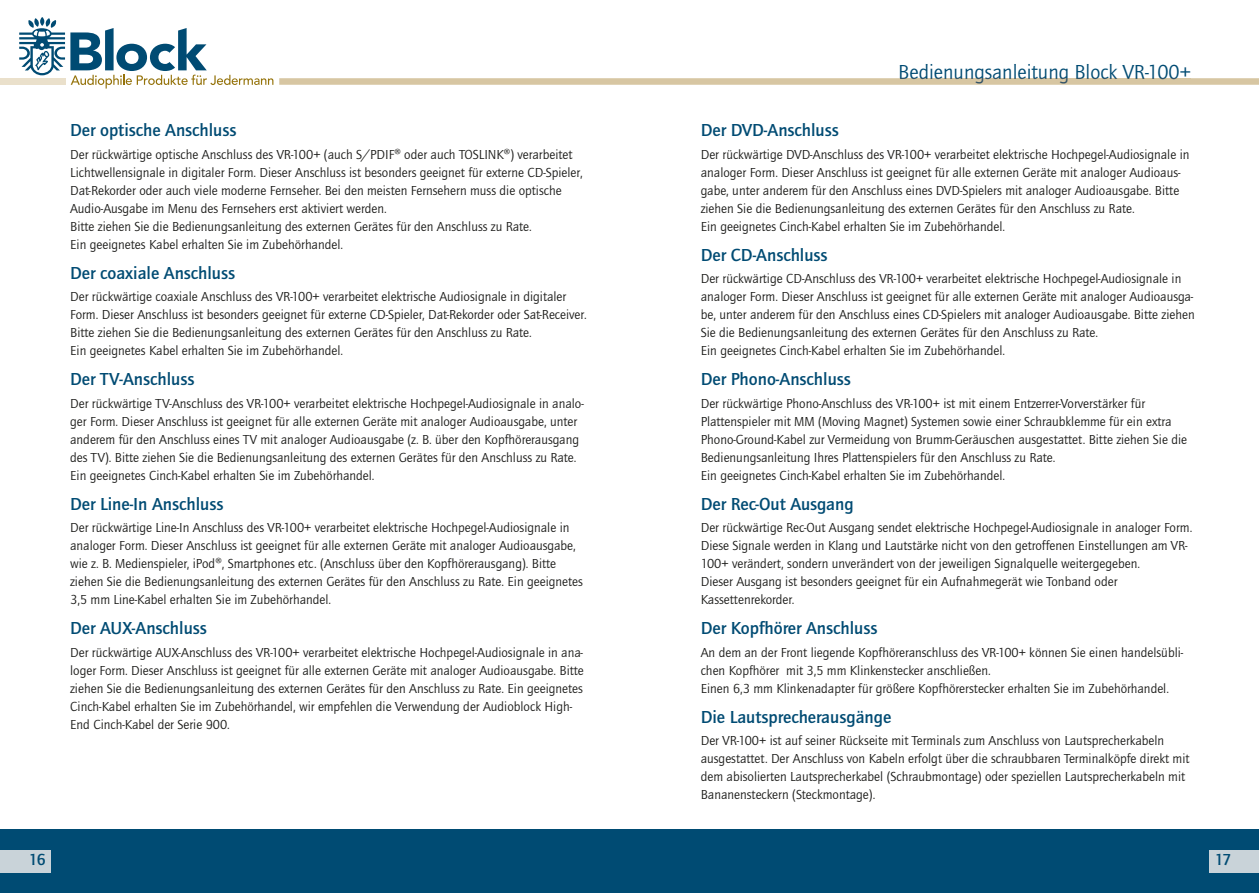
<style>
.page{position:relative;width:1259px;height:893px;background:#fff}
.page>*{position:absolute;margin:0;border:0;box-sizing:border-box;transform-origin:0 0}
.t1{font:21px "Quay Sans ITC Std";color:#004b73}
.t2{font:500 19.5px "Quay Sans ITC Std";color:#004b73}
.t3{font:500 18px "Quay Sans ITC Std";color:#004b73}
.t4{font:500 16.5px "Quay Sans ITC Std";color:#004b73}
.t5{font:13.5px/18px "Quay Sans ITC Std";color:#1d1d1b}
</style>
<div class="page">
<div style="left:0;top:829px;width:1259px;height:64px;background:#004b73"></div>
<svg style="left:19px;top:17px;width:254px;height:72px"></svg>
<div style="left:0;top:78px;width:65px;height:7px;background:#eae0cb"></div>
<div style="left:0;top:850px;width:50px;height:23px;background:#c9d3d9"></div>
<svg style="left:279px;top:78px;width:980px;height:7px;background:#d9caa8"></svg>
<div style="left:900px;top:78px;width:290px;height:6px;background:#d7c6a2"></div>
<div style="left:1209px;top:850px;width:50px;height:23px;background:#c9d3d9"></div>
<h3 class="t3" style="left:70px;top:120px;width:168px">Der optische Anschluss</h3>
<p class="t5" style="left:70px;top:145px;width:514px">Der rückwärtige optische Anschluss des VR-100+ (auch S/PDIF® oder auch TOSLINK®) verarbeitet Lichtwellensignale in digitaler Form. Dieser Anschluss ist besonders geeignet für externe CD-Spieler, Dat-Rekorder oder auch viele moderne Fernseher. Bei den meisten Fernsehern muss die optische Audio-Ausgabe im Menu des Fernsehers erst aktiviert werden.<br>Bitte ziehen Sie die Bedienungsanleitung des externen Gerätes für den Anschluss zu Rate.<br>Ein geeignetes Kabel erhalten Sie im Zubehörhandel.</p>
<h3 class="t3" style="left:70px;top:262px;width:167px">Der coaxiale Anschluss</h3>
<p class="t5" style="left:70px;top:288px;width:518px">Der rückwärtige coaxiale Anschluss des VR-100+ verarbeitet elektrische Audiosignale in digitaler Form. Dieser Anschluss ist besonders geeignet für externe CD-Spieler, Dat-Rekorder oder Sat-Receiver.<br>Bitte ziehen Sie die Bedienungsanleitung des externen Gerätes für den Anschluss zu Rate.<br>Ein geeignetes Kabel erhalten Sie im Zubehörhandel.</p>
<h3 class="t3" style="left:70px;top:369px;width:126px">Der TV-Anschluss</h3>
<p class="t5" style="left:70px;top:394px;width:515px">Der rückwärtige TV-Anschluss des VR-100+ verarbeitet elektrische Hochpegel-Audiosignale in analo&shy;ger Form. Dieser Anschluss ist geeignet für alle externen Geräte mit analoger Audioausgabe, unter anderem für den Anschluss eines TV mit analoger Audioausgabe (z. B. über den Kopfhörerausgang des TV). Bitte ziehen Sie die Bedienungsanleitung des externen Gerätes für den Anschluss zu Rate.<br>Ein geeignetes Cinch-Kabel erhalten Sie im Zubehörhandel.</p>
<h3 class="t3" style="left:70px;top:493px;width:155px">Der Line-In Anschluss</h3>
<p class="t5" style="left:70px;top:519px;width:514px">Der rückwärtige Line-In Anschluss des VR-100+ verarbeitet elektrische Hochpegel-Audiosignale in analoger Form. Dieser Anschluss ist geeignet für alle externen Geräte mit analoger Audioausgabe, wie z. B. Medienspieler, iPod®, Smartphones etc. (Anschluss über den Kopfhörerausgang). Bitte ziehen Sie die Bedienungsanleitung des externen Gerätes für den Anschluss zu Rate. Ein geeignetes 3,5 mm Line-Kabel erhalten Sie im Zubehörhandel.</p>
<h3 class="t3" style="left:70px;top:618px;width:138px">Der AUX-Anschluss</h3>
<p class="t5" style="left:70px;top:643px;width:515px">Der rückwärtige AUX-Anschluss des VR-100+ verarbeitet elektrische Hochpegel-Audiosignale in ana&shy;loger Form. Dieser Anschluss ist geeignet für alle externen Geräte mit analoger Audioausgabe. Bitte ziehen Sie die Bedienungsanleitung des externen Gerätes für den Anschluss zu Rate. Ein geeignetes Cinch-Kabel erhalten Sie im Zubehörhandel, wir empfehlen die Verwendung der Audioblock High-End Cinch-Kabel der Serie 900.</p>
<p class="t4" style="left:29px;top:850px;width:18px">16</p>
<h1 class="t1" style="left:898px;top:60px;width:294px">Bedienungsanleitung Block VR-100+</h1>
<h3 class="t3" style="left:701px;top:120px;width:140px">Der DVD-Anschluss</h3>
<p class="t5" style="left:701px;top:145px;width:490px">Der rückwärtige DVD-Anschluss des VR-100+ verarbeitet elektrische Hochpegel-Audiosignale in analoger Form. Dieser Anschluss ist geeignet für alle externen Geräte mit analoger Audioaus&shy;gabe, unter anderem für den Anschluss eines DVD-Spielers mit analoger Audioausgabe. Bitte ziehen Sie die Bedienungsanleitung des externen Gerätes für den Anschluss zu Rate.<br>Ein geeignetes Cinch-Kabel erhalten Sie im Zubehörhandel.</p>
<h3 class="t3" style="left:701px;top:244px;width:128px">Der CD-Anschluss</h3>
<p class="t5" style="left:701px;top:270px;width:495px">Der rückwärtige CD-Anschluss des VR-100+ verarbeitet elektrische Hochpegel-Audiosignale in analoger Form. Dieser Anschluss ist geeignet für alle externen Geräte mit analoger Audioausga&shy;be, unter anderem für den Anschluss eines CD-Spielers mit analoger Audioausgabe. Bitte ziehen Sie die Bedienungsanleitung des externen Gerätes für den Anschluss zu Rate.<br>Ein geeignetes Cinch-Kabel erhalten Sie im Zubehörhandel.</p>
<h3 class="t3" style="left:701px;top:369px;width:152px">Der Phono-Anschluss</h3>
<p class="t5" style="left:701px;top:394px;width:488px">Der rückwärtige Phono-Anschluss des VR-100+ ist mit einem Entzerrer-Vorverstärker für Plattenspieler mit MM (Moving Magnet) Systemen sowie einer Schraubklemme für ein extra Phono-Ground-Kabel zur Vermeidung von Brumm-Geräuschen ausgestattet. Bitte ziehen Sie die Bedienungsanleitung Ihres Plattenspielers für den Anschluss zu Rate.<br>Ein geeignetes Cinch-Kabel erhalten Sie im Zubehörhandel.</p>
<h3 class="t3" style="left:701px;top:493px;width:154px">Der Rec-Out Ausgang</h3>
<p class="t5" style="left:701px;top:519px;width:493px">Der rückwärtige Rec-Out Ausgang sendet elektrische Hochpegel-Audiosignale in analoger Form.<br>Diese Signale werden in Klang und Lautstärke nicht von den getroffenen Einstellungen am VR-100+ verändert, sondern unverändert von der jeweiligen Signalquelle weitergegeben.<br>Dieser Ausgang ist besonders geeignet für ein Aufnahmegerät wie Tonband oder Kassettenrekorder.</p>
<h3 class="t3" style="left:701px;top:618px;width:178px">Der Kopfhörer Anschluss</h3>
<p class="t5" style="left:701px;top:643px;width:484px">An dem an der Front liegende Kopfhöreranschluss des VR-100+ können Sie einen handelsübli&shy;chen Kopfhörer mit 3,5 mm Klinkenstecker anschließen.<br>Einen 6,3 mm Klinkenadapter für größere Kopfhörerstecker erhalten Sie im Zubehörhandel.</p>
<h3 class="t3" style="left:701px;top:706px;width:192px">Die Lautsprecherausgänge</h3>
<p class="t5" style="left:701px;top:732px;width:490px">Der VR-100+ ist auf seiner Rückseite mit Terminals zum Anschluss von Lautsprecherkabeln ausgestattet. Der Anschluss von Kabeln erfolgt über die schraubbaren Terminalköpfe direkt mit dem abisolierten Lautsprecherkabel (Schraubmontage) oder speziellen Lautsprecherkabeln mit Bananensteckern (Steckmontage).</p>
<p class="t4" style="left:1214px;top:850px;width:18px">17</p>
<h2 class="t2" style="left:1214px;top:850px;width:27px">xxx</h2>
</div>
